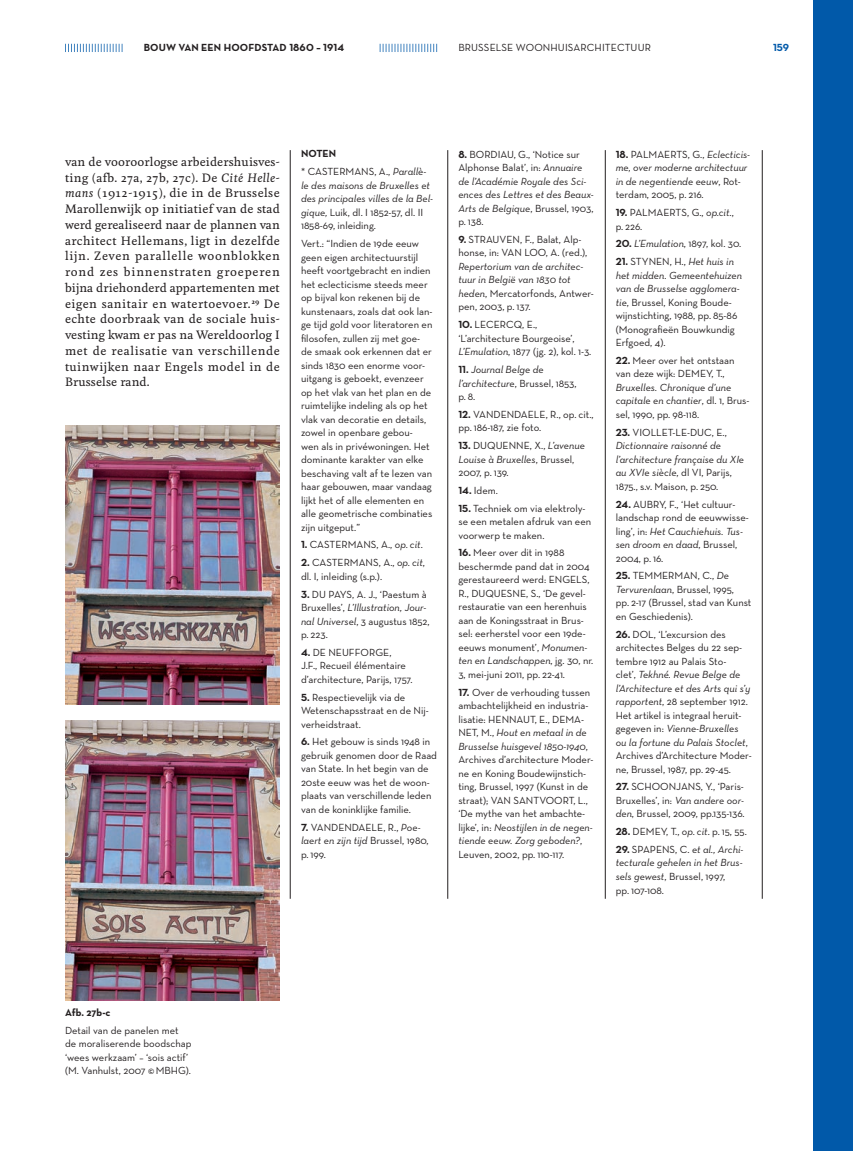
<style>
.page{position:relative;width:853px;height:1151px;background:#fff}
.page>*{position:absolute;margin:0;border:0;box-sizing:border-box;transform-origin:0 0}
.t1{font:500 11.4px/15.8px "Feijoa";letter-spacing:.045em;color:#231f20;text-align:justify}
.t2{font:10.5px/13.5px "Neutra Text";color:#231f20}
.t3{font:italic 10.5px/13.5px "Neutra Text";color:#231f20}
.t4{font:10.5px "Neutra Text Bold Alt";letter-spacing:.01em;color:#231f20}
.t5{font:700 10.5px "Neutra Text";color:#231f20}
.t6{font:10.5px "Neutra Text Bold Alt";color:#0159a9}
.s1{font-style:italic}
.s2{font-weight:700}
.s3{font-style:normal}
.s4{font-family:"Neutra Text Bold Alt"}
.s5{font-family:"Neutra Text Bold Alt";font-style:normal}
</style>
<div class="page">
<svg style="left:65px;top:44px;width:57px;height:8px"></svg>
<svg style="left:380px;top:44px;width:57px;height:8px"></svg>
<div style="left:813px;top:0;width:40px;height:1151px;background:#0159a9"></div>
<img style="left:65px;top:425px;width:215px;height:279px">
<img style="left:65px;top:721px;width:215px;height:279px">
<hr style="left:290px;top:150px;width:1px;height:748px;background:#231f20">
<hr style="left:447px;top:150px;width:1px;height:748px;background:#231f20">
<hr style="left:605px;top:150px;width:1px;height:748px;background:#231f20">
<hr style="left:762px;top:150px;width:1px;height:748px;background:#231f20">
<p class="t4" style="left:144px;top:41px;width:202px">BOUW VAN EEN HOOFDSTAD 1860 – 1914</p>
<p class="t6" style="left:773px;top:41px;width:18px">159</p>
<p class="t2" style="left:458px;top:41px;width:194px">BRUSSELSE WOONHUISARCHITECTUUR</p>
<p class="t1" style="left:65px;top:154px;width:216px">van de vooroorlogse arbeidershuisves&shy;ting (afb. 27a, 27b, 27c). De <span class="s1">Cité Helle&shy;mans</span> (1912-1915), die in de Brusselse Marollenwijk op initiatief van de stad werd gerealiseerd naar de plannen van architect Hellemans, ligt in dezelfde lijn. Zeven parallelle woonblokken rond zes binnenstraten groeperen bijna driehonderd appartementen met eigen sanitair en watertoevoer.<sup>29</sup> De echte doorbraak van de sociale huis&shy;vesting kwam er pas na Wereldoorlog I met de realisatie van verschillende tuinwijken naar Engels model in de Brusselse rand.</p>
<p class="t2" style="left:301px;top:145px;width:127px;line-height:17.7px"><span class="s2">NOTEN<br></span>* CASTERMANS, A., <span class="s1">Parallè-</span></p>
<p class="t3" style="left:301px;top:178px;width:134px">le des maisons de Bruxelles et des principales villes de la Bel&shy;gique, <span class="s3">Luik, dl. I 1852-57, dl. II<br>1858-69, inleiding.</span></p>
<p class="t2" style="left:301px;top:236px;width:133px">Vert.: “Indien de 19de eeuw geen eigen architectuurstijl heeft voortgebracht en indien het eclecticisme steeds meer op bijval kon rekenen bij de kunstenaars, zoals dat ook lan&shy;ge tijd gold voor literatoren en filosofen, zullen zij met goe&shy;de smaak ook erkennen dat er sinds 1830 een enorme voor&shy;uitgang is geboekt, evenzeer op het vlak van het plan en de ruimtelijke indeling als op het vlak van decoratie en details, zowel in openbare gebou&shy;wen als in privéwoningen. Het dominante karakter van elke beschaving valt af te lezen van haar gebouwen, maar vandaag lijkt het of alle elementen en alle geometrische combinaties zijn uitgeput.”</p>
<p class="t2" style="left:301px;top:538px;width:123px"><span class="s4">1.</span> CASTERMANS, A., <span class="s1">op. cit</span>.</p>
<p class="t2" style="left:301px;top:556px;width:125px"><span class="s4">2.</span> CASTERMANS, A., <span class="s1">op. cit</span>, dl. I, inleiding (s.p.).</p>
<p class="t2" style="left:301px;top:587px;width:130px"><span class="s4">3.</span> DU PAYS, A. J., ‘Paestum à<br>Bruxelles’, <span class="s1">L’Illustration, Jour&shy;nal Universel</span>, 3 augustus 1852, p. 223.</p>
<p class="t2" style="left:301px;top:645px;width:113px"><span class="s4">4.</span> DE NEUFFORGE,<br>J.F., Recueil élémentaire d’architecture, Parijs, 1757.</p>
<p class="t2" style="left:301px;top:690px;width:129px"><span class="s4">5.</span> Respectievelijk via de<br>Wetenschapsstraat en de Nij&shy;verheidstraat.</p>
<p class="t2" style="left:301px;top:735px;width:138px"><span class="s4">6.</span> Het gebouw is sinds 1948 in gebruik genomen door de Raad van State. In het begin van de<br>20ste eeuw was het de woon&shy;plaats van verschillende leden van de koninklijke familie.</p>
<p class="t2" style="left:301px;top:820px;width:129px"><span class="s4">7.</span> VANDENDAELE, R., <span class="s1">Poe&shy;laert en zijn tijd</span> Brussel, 1980, p. 199.</p>
<p class="t3" style="left:458px;top:147px;width:137px"><span class="s5">8.</span> <span class="s3">BORDIAU, G., ‘Notice sur<br>Alphonse Balat’, in:</span> Annuaire de l’Académie Royale des Sci&shy;ences des Lettres et des Beaux-<br>Arts de Belgique<span class="s3">, Brussel, 1903, p. 138.</span></p>
<p class="t2" style="left:458px;top:232px;width:130px"><span class="s4">9.</span> STRAUVEN, F., Balat, Alp&shy;honse, in: VAN LOO, A. (red.),</p>
<p class="t3" style="left:458px;top:259px;width:137px">Repertorium van de architec&shy;tuur in België van 1830 tot heden<span class="s3">, Mercatorfonds, Antwer&shy;pen, 2003, p. 137.</span></p>
<p class="t2" style="left:458px;top:318px;width:134px"><span class="s4">10.</span> LECERCQ, E., ‘L’architecture Bourgeoise’,<br><span class="s1">L’Emulation</span>, 1877 (jg. 2), kol. 1-3.</p>
<p class="t3" style="left:458px;top:362px;width:120px"><span class="s5">11.</span> Journal Belge de l’architecture<span class="s3">, Brussel, 1853, p. 8.</span></p>
<p class="t2" style="left:458px;top:407px;width:137px"><span class="s4">12.</span> VANDENDAELE, R., op. cit., pp. 186-187, zie foto.</p>
<p class="t2" style="left:458px;top:438px;width:128px"><span class="s4">13.</span> DUQUENNE, X., <span class="s1">L’avenue<br>Louise à Bruxelles</span>, Brussel,<br>2007, p. 139.</p>
<p class="t2" style="left:458px;top:483px;width:41px"><span class="s4">14.</span> Idem.</p>
<p class="t2" style="left:458px;top:501px;width:134px"><span class="s4">15.</span> Techniek om via elektroly&shy;se een metalen afdruk van een voorwerp te maken.</p>
<p class="t2" style="left:458px;top:546px;width:137px"><span class="s4">16.</span> Meer over dit in 1988 beschermde pand dat in 2004 gerestaureerd werd: ENGELS,<br>R., DUQUESNE, S., ‘De gevel&shy;restauratie van een herenhuis aan de Koningsstraat in Brus&shy;sel: eerherstel voor een 19de&shy;eeuws monument’, <span class="s1">Monumen&shy;ten en Landschappen</span>, jg. 30, nr.<br>3, mei-juni 2011, pp. 22-41.</p>
<p class="t2" style="left:458px;top:685px;width:137px"><span class="s4">17.</span> Over de verhouding tussen ambachtelijkheid en industria&shy;lisatie: HENNAUT, E., DEMA-<br>NET, M., <span class="s1">Hout en metaal in de<br>Brusselse huisgevel 1850-1940</span>,<br>Archives d’architecture Moder&shy;ne en Koning Boudewijnstich&shy;ting, Brussel, 1997 (Kunst in de straat); VAN SANTVOORT, L., ‘De mythe van het ambachte&shy;lijke’, in: <span class="s1">Neostijlen in de negen&shy;tiende eeuw. Zorg geboden?</span>,<br>Leuven, 2002, pp. 110-117.</p>
<p class="t3" style="left:616px;top:147px;width:136px"><span class="s5">18.</span> <span class="s3">PALMAERTS, G.,</span> Eclecticis&shy;me, over moderne architectuur in de negentiende eeuw<span class="s3">, Rot&shy;terdam, 2005, p. 216.</span></p>
<p class="t2" style="left:616px;top:205px;width:120px"><span class="s4">19.</span> PALMAERTS, G., <span class="s1">op.cit</span>., p. 226.</p>
<p class="t2" style="left:616px;top:237px;width:127px"><span class="s4">20.</span> <span class="s1">L’Emulation</span>, 1897, kol. 30.</p>
<p class="t2" style="left:616px;top:254px;width:128px"><span class="s4">21.</span> STYNEN, H., <span class="s1">Het huis in het midden. Gemeentehuizen van de Brusselse agglomera&shy;tie</span>, Brussel, Koning Boude&shy;wijnstichting, 1988, pp. 85-86 (Monografieën Bouwkundig<br>Erfgoed, 4).</p>
<p class="t2" style="left:616px;top:353px;width:120px"><span class="s4">22.</span> Meer over het ontstaan van deze wijk: DEMEY, T.,</p>
<p class="t3" style="left:616px;top:380px;width:135px">Bruxelles. Chronique d’une capitale en chantier<span class="s3">, dl. 1, Brus&shy;sel, 1990, pp. 98-118.</span></p>
<p class="t3" style="left:616px;top:425px;width:130px"><span class="s5">23.</span> <span class="s3">VIOLLET-LE-DUC, E.,<br></span>Dictionnaire raisonné de l’architecture française du XIe au XVIe siècle<span class="s3">, dl VI, Parijs,<br>1875., s.v. Maison, p. 250.</span></p>
<p class="t2" style="left:616px;top:497px;width:135px"><span class="s4">24.</span> AUBRY, F., ‘Het cultuur&shy;landschap rond de eeuwwisse&shy;ling’, in: <span class="s1">Het Cauchiehuis. Tus&shy;sen droom en daad</span>, Brussel,<br>2004, p. 16.</p>
<p class="t2" style="left:616px;top:569px;width:137px"><span class="s4">25.</span> TEMMERMAN, C., <span class="s1">De<br>Tervurenlaan</span>, Brussel, 1995,<br>pp. 2-17 (Brussel, stad van Kunst en Geschiedenis).</p>
<p class="t2" style="left:616px;top:627px;width:138px"><span class="s4">26.</span> DOL, ‘L’excursion des architectes Belges du 22 sep&shy;tembre 1912 au Palais Sto-<br>clet’, <span class="s1">Tekhné. Revue Belge de l’Architecture et des Arts qui s’y rapportent</span>, 28 september 1912.<br>Het artikel is integraal heruit&shy;gegeven in: <span class="s1">Vienne-Bruxelles ou la fortune du Palais Stoclet</span>,<br>Archives d’Architecture Moder&shy;ne, Brussel, 1987, pp. 29-45.</p>
<p class="t2" style="left:616px;top:780px;width:130px;text-align:justify"><span class="s4">27.</span> SCHOONJANS, Y., ‘Paris-Bruxelles’, in: <span class="s1">Van andere oor&shy;den</span>, Brussel, 2009, pp.135-136.</p>
<p class="t2" style="left:616px;top:824px;width:133px"><span class="s4">28.</span> DEMEY, T., <span class="s1">op. cit</span>. p. 15, 55.</p>
<p class="t3" style="left:616px;top:842px;width:129px"><span class="s5">29.</span> <span class="s3">SPAPENS, C.</span> et al., Archi&shy;tecturale gehelen in het Brus&shy;sels gewest<span class="s3">, Brussel, 1997,<br>pp. 107-108.</span></p>
<p class="t5" style="left:65px;top:1006px;width:47px">Afb. 27b-c</p>
<p class="t2" style="left:65px;top:1023px;width:128px">Detail van de panelen met de moraliserende boodschap ‘wees werkzaam’ – ‘sois actif’ (M. Vanhulst, 2007 © MBHG).</p>
</div>
